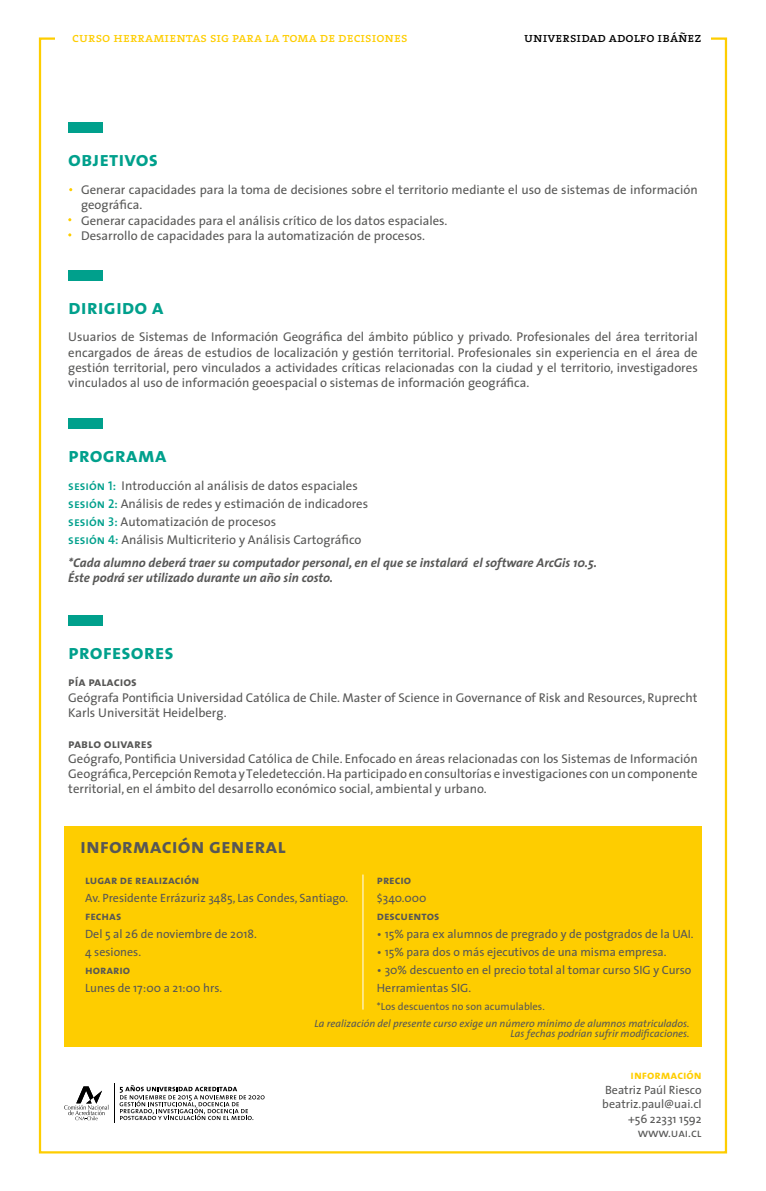
<style>
.page{position:relative;width:766px;height:1191px;background:#fff}
.page>*{position:absolute;margin:0;border:0;box-sizing:border-box;transform-origin:0 0}
.t1{font:21px "The Sans Bold Caps";color:#00a08c}
.t2{font:21px "The Sans Bold Caps";color:#575756}
.t3{font:13.5px "The Serif Regular Caps";color:#fecd00}
.t4{font:13.5px "The Serif Regular Caps";color:#000}
.t5{font:12.75px/15.3px "The Sans";color:#575756}
.t6{font:italic 700 12.75px/15px "The Sans";color:#575756}
.t7{font:12.75px "The Sans Bold Caps";color:#575756}
.t8{font:12px/18px "The Sans";color:#575756}
.t9{font:12px "The Sans Bold Caps";color:#575756}
.t10{font:12px "The Sans Bold Caps";color:#fecd00}
.t11{font:12px "The Sans Regular Caps";color:#575756}
.t12{font:italic 10.5px/10.5px "The Sans";color:#575756;text-align:right}
.t13{font:10.5px "The Sans";color:#575756}
.s1{font-family:"The Sans Semi Bold Caps";color:#00a08c}
</style>
<div class="page">
<div style="left:68px;top:615px;width:35px;height:10px;background:#00a08c"></div>
<div style="left:68px;top:418px;width:35px;height:10px;background:#00a08c"></div>
<div style="left:64px;top:826px;width:637px;height:221px;background:#fecd00"></div>
<hr style="left:362px;top:874px;width:1px;height:135px;background:#fff">
<svg style="left:120px;top:1085px;width:144px;height:35px"></svg>
<hr style="left:114px;top:1083px;width:1px;height:40px;background:#000">
<svg style="left:64px;top:1086px;width:45px;height:34px"></svg>
<div style="left:68px;top:270px;width:35px;height:10px;background:#00a08c"></div>
<div style="left:68px;top:123px;width:35px;height:10px;background:#00a08c"></div>
<p class="t3" style="left:72px;top:27px;width:337px">curso herramientas sig para la toma de decisiones</p>
<p class="t4" style="left:524px;top:27px;width:179px">universidad adolfo ibáñez</p>
<h1 class="t1" style="left:68px;top:141px;width:91px">objetivos</h1>
<p class="t5" style="left:81px;top:181px;width:618px">Generar capacidades para la toma de decisiones sobre el territorio mediante el uso de sistemas de información geográfica.<br>Generar capacidades para el análisis crítico de los datos espaciales.<br>Desarrollo de capacidades para la automatización de procesos.</p>
<h1 class="t1" style="left:68px;top:289px;width:97px">dirigido a</h1>
<p class="t5" style="left:68px;top:329px;width:630px;text-align:justify">Usuarios de Sistemas de Información Geográfica del ámbito público y privado. Profesionales del área territorial encargados de áreas de estudios de localización y gestión territorial. Profesionales sin experiencia en el área de gestión territorial, pero vinculados a actividades críticas relacionadas con la ciudad y el territorio, investigadores vinculados al uso de información geoespacial o sistemas de información geográfica.</p>
<h1 class="t1" style="left:68px;top:437px;width:100px">programa</h1>
<p class="t5" style="left:68px;top:476px;width:301px;line-height:18px"><span class="s1">sesión 1:</span> Introducción al análisis de datos espaciales <span class="s1">sesión 2:</span> Análisis de redes y estimación de indicadores <span class="s1">sesión 3:</span> Automatización de procesos<br><span class="s1">sesión 4:</span> Análisis Multicriterio y Análisis Cartográfico</p>
<p class="t6" style="left:68px;top:555px;width:530px">*Cada alumno deberá traer su computador personal, en el que se instalará el software ArcGis 10.5.<br>Éste podrá ser utilizado durante un año sin costo.</p>
<h1 class="t1" style="left:68px;top:634px;width:107px">profesores</h1>
<p class="t7" style="left:68px;top:671px;width:70px">pía palacios</p>
<p class="t5" style="left:68px;top:689px;width:630px">Geógrafa Pontificia Universidad Católica de Chile. Master of Science in Governance of Risk and Resources, Ruprecht<br>Karls Universität Heidelberg.</p>
<p class="t7" style="left:68px;top:732px;width:86px">pablo olivares</p>
<p class="t5" style="left:68px;top:750px;width:630px;text-align:justify">Geógrafo, Pontificia Universidad Católica de Chile. Enfocado en áreas relacionadas con los Sistemas de Información Geográfica, Percepción Remota y Teledetección. Ha participado en consultorías e investigaciones con un componente territorial, en el ámbito del desarrollo económico social, ambiental y urbano.</p>
<h1 class="t2" style="left:80px;top:828px;width:207px">información general</h1>
<p class="t9" style="left:85px;top:869px;width:116px">lugar de realización</p>
<p class="t8" style="left:85px;top:888px;width:264px">Av. Presidente Errázuriz 3485, Las Condes, Santiago.</p>
<p class="t9" style="left:85px;top:905px;width:38px">fechas</p>
<p class="t8" style="left:85px;top:924px;width:173px">Del 5 al 26 de noviembre de 2018.<br>4 sesiones.</p>
<p class="t9" style="left:85px;top:959px;width:47px">horario</p>
<p class="t8" style="left:85px;top:978px;width:138px">Lunes de 17:00 a 21:00 hrs.</p>
<p class="t9" style="left:377px;top:869px;width:36px">precio</p>
<p class="t8" style="left:377px;top:888px;width:51px">$340.000</p>
<p class="t9" style="left:377px;top:905px;width:64px">descuentos</p>
<p class="t8" style="left:377px;top:924px;width:318px">• 15% para ex alumnos de pregrado y de postgrados de la UAI.</p>
<p class="t8" style="left:377px;top:942px;width:291px">• 15% para dos o más ejecutivos de una misma empresa.</p>
<p class="t8" style="left:377px;top:960px;width:316px">• 30% descuento en el precio total al tomar curso SIG y Curso<br>Herramientas SIG.</p>
<p class="t13" style="left:377px;top:997px;width:169px">*Los descuentos no son acumulables.</p>
<p class="t12" style="left:314px;top:1017px;width:376px">La realización del presente curso exige un número mínimo de alumnos matriculados.<br>Las fechas podrían sufrir modificaciones.</p>
<p class="t10" style="left:630px;top:1065px;width:73px">información</p>
<p class="t8" style="left:602px;top:1082px;width:101px;line-height:14.4px;text-align:right">Beatriz Paúl Riesco beatriz.paul@uai.cl +56 22331 1592</p>
<p class="t11" style="left:637px;top:1126px;width:65px">www.uai.cl</p>
</div>
